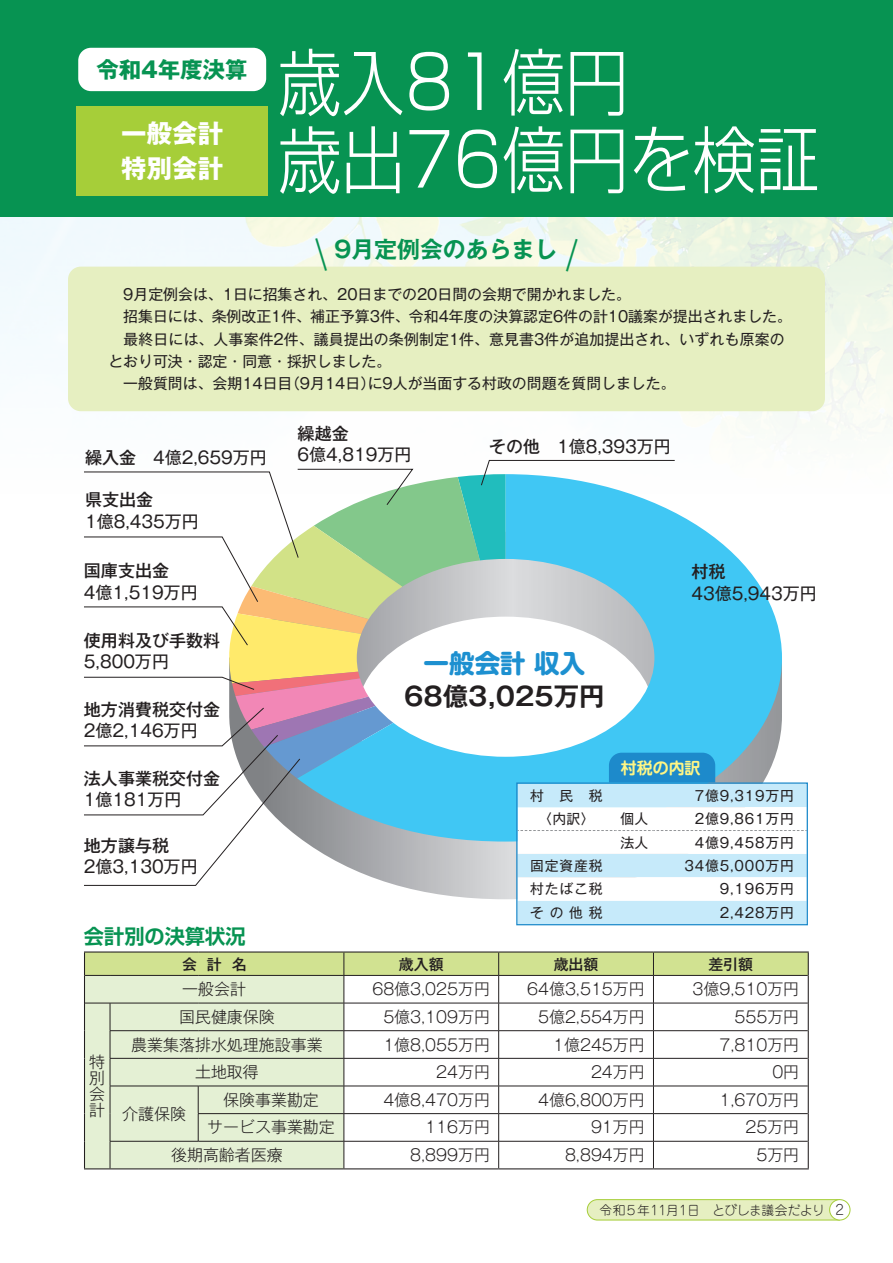
<style>
.page{position:relative;width:893px;height:1263px;background:#fff}
.page>*{position:absolute;margin:0;border:0;box-sizing:border-box;transform-origin:0 0}
.t1{font:300 73.05px/77.6px "Shin Go Pro";color:#fff;scale:.87 1}
.t2{font:700 25.5px "Gothic MB101 Pro De";color:#231f20}
.t3{font:700 25.5px/35.1px "Gothic MB101 Pro";color:#fff}
.t4{font:700 25.5px "UD Shin M Go Pro";color:#1d90d0}
.t5{font:700 22.95px "Gothic MB101 Pro De";color:#079352}
.t6{font:700 22.35px "Gothic MB101 Pro";color:#079352}
.t7{font:700 20.25px "Shin Go Pro De";color:#079352}
.t8{font:16.95px "Gothic MB101 Pro";color:#231f20}
.t9{font:500 16.95px "Gothic MB101 Pro";color:#231f20}
.t10{font:300 15.9px/15.9px "Gothic MB101 Pro";color:#231f20;text-align:justify}
.t11{font:700 15.9px "Shin M Go Pro De";color:#fff685}
.t12{font:14.85px "Gothic MB101 Pro";color:#231f20}
.t13{font:500 14.85px "Gothic MB101 Pro";color:#231f20}
.t14{font:13.8px "Gothic MB101 Pro";letter-spacing:.06em;color:#231f20}
.t15{font:300 13.8px "Jun 101 Pro";color:#231f20}
.t16{font:300 12.75px "Jun 101 Pro";letter-spacing:-.025em;color:#231f20}
.t17{font:300 12.75px "Jun 101 Pro";letter-spacing:-.045em;color:#231f20}
.s1{font-weight:500}
</style>
<div class="page">
<img style="left:0;top:217px;width:893px;height:243px">
<svg style="left:586px;top:1199px;width:254px;height:22px;background:#e0ecb6"></svg>
<div style="left:830px;top:1199px;width:20px;height:21px;background:#fff;border-radius:50%"></div>
<div style="left:829px;top:1199px;width:21px;height:21px;border:1px solid #a6ce39;border-radius:50%"></div>
<div style="left:85px;top:952px;width:259px;height:23px;background:#d1e291"></div>
<div style="left:111px;top:976px;width:233px;height:192px;background:#e4f0d4"></div>
<hr style="left:110px;top:975px;width:88px;height:1px;background:#231f20">
<hr style="left:198px;top:975px;width:146px;height:1px;background:#231f20">
<hr style="left:110px;top:1003px;width:88px;height:1px;background:#231f20">
<hr style="left:198px;top:1003px;width:146px;height:1px;background:#231f20">
<hr style="left:110px;top:1030px;width:88px;height:1px;background:#231f20">
<hr style="left:198px;top:1030px;width:146px;height:1px;background:#231f20">
<hr style="left:110px;top:1058px;width:88px;height:1px;background:#231f20">
<hr style="left:198px;top:1058px;width:146px;height:1px;background:#231f20">
<hr style="left:110px;top:1086px;width:88px;height:1px;background:#231f20">
<hr style="left:198px;top:1086px;width:146px;height:1px;background:#231f20">
<svg style="left:198px;top:1086px;width:1px;height:55px"></svg>
<hr style="left:198px;top:1113px;width:146px;height:1px;background:#231f20">
<hr style="left:110px;top:1141px;width:88px;height:1px;background:#231f20">
<hr style="left:198px;top:1141px;width:146px;height:1px;background:#231f20">
<hr style="left:110px;top:951px;width:88px;height:1px;background:#231f20">
<hr style="left:198px;top:951px;width:146px;height:1px;background:#231f20">
<hr style="left:344px;top:951px;width:155px;height:1px;background:#231f20">
<hr style="left:499px;top:951px;width:154px;height:1px;background:#231f20">
<hr style="left:653px;top:951px;width:156px;height:1px;background:#231f20">
<hr style="left:110px;top:1168px;width:88px;height:1px;background:#231f20">
<hr style="left:198px;top:1168px;width:146px;height:1px;background:#231f20">
<hr style="left:344px;top:1168px;width:155px;height:1px;background:#231f20">
<hr style="left:499px;top:1168px;width:154px;height:1px;background:#231f20">
<hr style="left:653px;top:1168px;width:156px;height:1px;background:#231f20">
<svg style="left:344px;top:952px;width:465px;height:216px"></svg>
<svg style="left:84px;top:951px;width:27px;height:218px;background:#d2ddbe"></svg>
<div style="left:0;top:0;width:893px;height:217px;background:#079352"></div>
<div style="left:77px;top:47px;width:190px;height:45px;background:#fff;border-radius:14px"></div>
<div style="left:77px;top:46px;width:191px;height:47px;border:2px solid #079352;border-radius:14px"></div>
<div style="left:77px;top:106px;width:191px;height:90px;background:#a6ce39"></div>
<div style="left:68px;top:267px;width:757px;height:144px;background:#e6efc1;border-radius:13px"></div>
<svg style="left:84px;top:460px;width:723px;height:464px"></svg>
<svg style="left:566px;top:238px;width:12px;height:29px"></svg>
<svg style="left:315px;top:238px;width:12px;height:29px"></svg>
<h3 class="t6" style="left:97px;top:51px;width:152px">令和4年度決算</h3>
<h2 class="t3" style="left:121px;top:113px;width:104px">一般会計特別会計</h2>
<h1 class="t1" style="left:278px;top:35px;width:624px">歳入81億円<br>歳出76億円を検証</h1>
<h3 class="t5" style="left:334px;top:230px;width:225px">9月定例会のあらまし</h3>
<p class="t12" style="left:108px;top:282px;width:524px">　9月定例会は、1日に招集され、20日までの20日間の会期で開かれました。</p>
<p class="t12" style="left:108px;top:304px;width:685px">　招集日には、条例改正1件、補正予算3件、令和4年度の決算認定6件の計10議案が提出されました。</p>
<p class="t12" style="left:108px;top:327px;width:678px">　最終日には、人事案件2件、議員提出の条例制定1件、意見書3件が追加提出され、いずれも原案の</p>
<p class="t12" style="left:108px;top:349px;width:284px">とおり可決・認定・同意・採択しました。</p>
<p class="t12" style="left:285px;top:371px;width:392px">（9月14日に） 9人が当面する村政の問題を質問しました。</p>
<p class="t12" style="left:108px;top:371px;width:186px">　一般質問は、会期14日目</p>
<p class="t8" style="left:85px;top:444px;width:183px"><span class="s1">繰入金</span>　4億2,659万円</p>
<p class="t9" style="left:85px;top:486px;width:70px">県支出金</p>
<p class="t8" style="left:85px;top:507px;width:115px">1億8,435万円</p>
<p class="t9" style="left:84px;top:557px;width:87px">国庫支出金</p>
<p class="t8" style="left:84px;top:578px;width:115px">4億1,519万円</p>
<p class="t9" style="left:84px;top:626px;width:138px">使用料及び手数料</p>
<p class="t8" style="left:84px;top:648px;width:87px">5,800万円</p>
<p class="t9" style="left:84px;top:695px;width:138px">地方消費税交付金</p>
<p class="t8" style="left:84px;top:716px;width:115px">2億2,146万円</p>
<p class="t9" style="left:84px;top:764px;width:138px">法人事業税交付金</p>
<p class="t8" style="left:84px;top:785px;width:99px">1億181万円</p>
<p class="t9" style="left:84px;top:831px;width:87px">地方譲与税</p>
<p class="t8" style="left:84px;top:852px;width:115px">2億3,130万円</p>
<p class="t7" style="left:84px;top:920px;width:163px">会計別の決算状況</p>
<p class="t13" style="left:182px;top:951px;width:16px">会</p>
<p class="t13" style="left:207px;top:951px;width:16px">計</p>
<p class="t13" style="left:232px;top:951px;width:16px">名</p>
<p class="t10" style="left:182px;top:979px;width:65px">一般会計</p>
<p class="t10" style="left:179px;top:1007px;width:97px">国民健康保険</p>
<p class="t9" style="left:298px;top:420px;width:53px">繰越金</p>
<p class="t8" style="left:298px;top:441px;width:115px">6億4,819万円</p>
<p class="t8" style="left:489px;top:432px;width:183px"><span class="s1">その他</span>　1億8,393万円</p>
<h2 class="t4" style="left:424px;top:642px;width:163px">一般会計収入</h2>
<h2 class="t2" style="left:404px;top:675px;width:202px">68億3,025万円</h2>
<p class="t9" style="left:691px;top:558px;width:36px">村税</p>
<p class="t8" style="left:691px;top:579px;width:127px">43億5,943万円</p>
<p class="t14" style="left:530px;top:784px;width:74px">村民税</p>
<p class="t11" style="left:621px;top:755px;width:81px">村税の内訳</p>
<p class="t14" style="left:695px;top:784px;width:100px">7億9,319万円</p>
<p class="t14" style="left:538px;top:807px;width:58px">〈内訳〉</p>
<p class="t14" style="left:621px;top:807px;width:29px">個人</p>
<p class="t14" style="left:695px;top:807px;width:100px">2億9,861万円</p>
<p class="t14" style="left:621px;top:831px;width:29px">法人</p>
<p class="t14" style="left:695px;top:831px;width:100px">4億9,458万円</p>
<p class="t14" style="left:530px;top:854px;width:74px">固定資産税</p>
<p class="t14" style="left:685px;top:854px;width:111px">34億5,000万円</p>
<p class="t14" style="left:530px;top:877px;width:74px">村たばこ税</p>
<p class="t14" style="left:720px;top:877px;width:76px">9,196万円</p>
<p class="t14" style="left:530px;top:901px;width:74px">その他税</p>
<p class="t14" style="left:720px;top:901px;width:76px">2,428万円</p>
<p class="t13" style="left:399px;top:951px;width:46px">歳入額</p>
<p class="t13" style="left:554px;top:951px;width:46px">歳出額</p>
<p class="t13" style="left:708px;top:951px;width:46px">差引額</p>
<p class="t10" style="left:372px;top:979px;width:119px">68億3,025万円</p>
<p class="t10" style="left:527px;top:979px;width:119px">64億3,515万円</p>
<p class="t10" style="left:693px;top:979px;width:108px">3億9,510万円</p>
<p class="t10" style="left:383px;top:1007px;width:108px">5億3,109万円</p>
<p class="t10" style="left:538px;top:1007px;width:108px">5億2,554万円</p>
<p class="t10" style="left:735px;top:1007px;width:66px">555万円</p>
<p class="t10" style="left:89px;top:1052px;width:17px">特別会計</p>
<p class="t10" style="left:131px;top:1034px;width:193px">農業集落排水処理施設事業</p>
<p class="t10" style="left:122px;top:1103px;width:65px">介護保険</p>
<p class="t10" style="left:195px;top:1062px;width:65px">土地取得</p>
<p class="t10" style="left:223px;top:1089px;width:97px">保険事業勘定</p>
<p class="t10" style="left:207px;top:1117px;width:129px">サービス事業勘定</p>
<p class="t10" style="left:171px;top:1145px;width:113px">後期高齢者医療</p>
<p class="t10" style="left:383px;top:1034px;width:108px">1億8,055万円</p>
<p class="t10" style="left:436px;top:1062px;width:55px">24万円</p>
<p class="t10" style="left:383px;top:1089px;width:108px">4億8,470万円</p>
<p class="t10" style="left:425px;top:1117px;width:66px">116万円</p>
<p class="t10" style="left:410px;top:1145px;width:81px">8,899万円</p>
<p class="t10" style="left:553px;top:1034px;width:93px">1億245万円</p>
<p class="t10" style="left:591px;top:1062px;width:55px">24万円</p>
<p class="t10" style="left:538px;top:1089px;width:108px">4億6,800万円</p>
<p class="t10" style="left:591px;top:1117px;width:55px">91万円</p>
<p class="t10" style="left:565px;top:1145px;width:81px">8,894万円</p>
<p class="t10" style="left:719px;top:1034px;width:81px">7,810万円</p>
<p class="t10" style="left:772px;top:1062px;width:28px">0円</p>
<p class="t10" style="left:719px;top:1089px;width:81px">1,670万円</p>
<p class="t10" style="left:745px;top:1117px;width:55px">25万円</p>
<p class="t10" style="left:756px;top:1145px;width:44px">5万円</p>
<p class="t16" style="left:687px;top:1200px;width:139px">日　とびしま議会だより</p>
<p class="t17" style="left:599px;top:1200px;width:71px">令和５年１１</p>
<p class="t17" style="left:666px;top:1200px;width:25px">月１</p>
<p class="t15" style="left:835px;top:1199px;width:10px">2</p>
</div>
